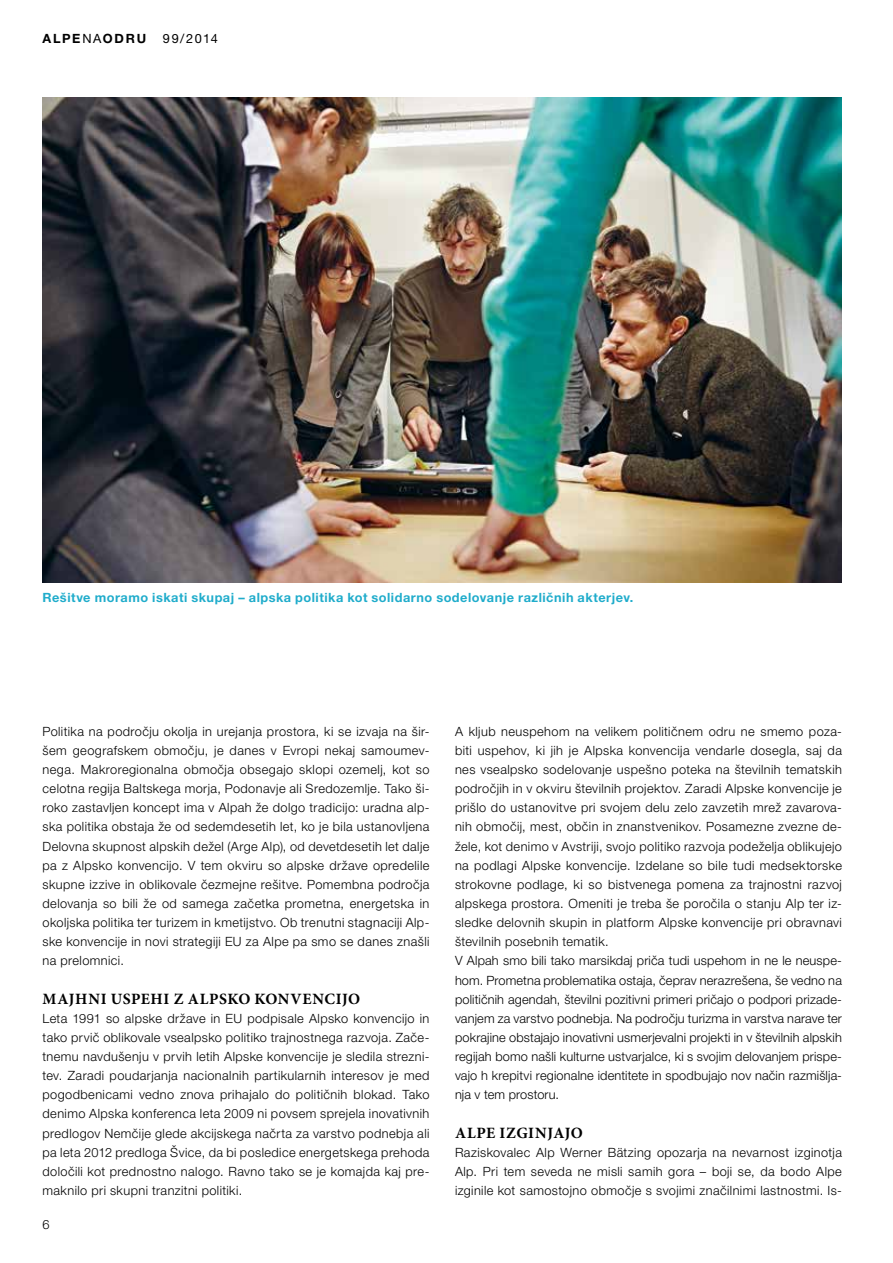
<style>
.page{position:relative;width:893px;height:1263px;background:#fff}
.page>*{position:absolute;margin:0;border:0;box-sizing:border-box;transform-origin:0 0}
.t1{font:700 15.75px "Minion Pro";letter-spacing:.035em;color:#000}
.t2{font:300 12.75px/19.2px "Helvetica Neue LT Pro";letter-spacing:.03em;color:#000;text-align:justify}
.t3{font:700 12.75px "Helvetica Neue LT Pro";letter-spacing:.04em;color:#1faccb}
.t4{font:700 12.75px "Helvetica Neue LT Pro";letter-spacing:.135em;color:#000}
.t5{font:12.75px "Helvetica Neue LT Pro";letter-spacing:.11em;color:#000}
.s1{font-weight:400}
</style>
<div class="page">
<img style="left:43px;top:97px;width:799px;height:486px">
<p class="t4" style="left:43px;top:31px;width:105px">ALPE<span class="s1">NA</span>ODRU</p>
<p class="t5" style="left:163px;top:31px;width:57px">99/2014</p>
<p class="t3" style="left:43px;top:590px;width:592px">Rešitve moramo iskati skupaj – alpska politika kot solidarno sodelovanje različnih akterjev.</p>
<p class="t2" style="left:43px;top:721px;width:388px">Politika na področju okolja in urejanja prostora, ki se izvaja na šir&shy;šem geografskem območju, je danes v Evropi nekaj samoumev&shy;nega. Makroregionalna območja obsegajo sklopi ozemelj, kot so celotna regija Baltskega morja, Podonavje ali Sredozemlje. Tako ši&shy;roko zastavljen koncept ima v Alpah že dolgo tradicijo: uradna alp&shy;ska politika obstaja že od sedemdesetih let, ko je bila ustanovljena Delovna skupnost alpskih dežel (Arge Alp), od devetdesetih let dalje pa z Alpsko konvencijo. V tem okviru so alpske države opredelile skupne izzive in oblikovale čezmejne rešitve. Pomembna področja delovanja so bili že od samega začetka prometna, energetska in okoljska politika ter turizem in kmetijstvo. Ob trenutni stagnaciji Alp&shy;ske konvencije in novi strategiji EU za Alpe pa smo se danes znašli na prelomnici.</p>
<p class="t1" style="left:43px;top:987px;width:319px">MAJHNI USPEHI Z ALPSKO KONVENCIJO</p>
<p class="t2" style="left:43px;top:1008px;width:388px">Leta 1991 so alpske države in EU podpisale Alpsko konvencijo in tako prvič oblikovale vsealpsko politiko trajnostnega razvoja. Zače&shy;tnemu navdušenju v prvih letih Alpske konvencije je sledila strezni&shy;tev. Zaradi poudarjanja nacionalnih partikularnih interesov je med pogodbenicami vedno znova prihajalo do političnih blokad. Tako denimo Alpska konferenca leta 2009 ni povsem sprejela inovativnih predlogov Nemčije glede akcijskega načrta za varstvo podnebja ali pa leta 2012 predloga Švice, da bi posledice energetskega prehoda določili kot prednostno nalogo. Ravno tako se je komajda kaj pre&shy;maknilo pri skupni tranzitni politiki.</p>
<p class="t2" style="left:43px;top:1214px;width:9px">6</p>
<p class="t2" style="left:455px;top:721px;width:388px;text-align:left">A kljub neuspehom na velikem političnem odru ne smemo poza&shy;biti uspehov, ki jih je Alpska konvencija vendarle dosegla, saj da nes vsealpsko sodelovanje uspešno poteka na številnih tematskih področjih in v okviru številnih projektov. Zaradi Alpske konvencije je prišlo do ustanovitve pri svojem delu zelo zavzetih mrež zavarova&shy;nih območij, mest, občin in znanstvenikov. Posamezne zvezne de&shy;žele, kot denimo v Avstriji, svojo politiko razvoja podeželja oblikujejo na podlagi Alpske konvencije. Izdelane so bile tudi medsektorske strokovne podlage, ki so bistvenega pomena za trajnostni razvoj alpskega prostora. Omeniti je treba še poročila o stanju Alp ter iz&shy;sledke delovnih skupin in platform Alpske konvencije pri obravnavi številnih posebnih tematik.<br>V Alpah smo bili tako marsikdaj priča tudi uspehom in ne le neuspe&shy;hom. Prometna problematika ostaja, čeprav nerazrešena, še vedno na političnih agendah, številni pozitivni primeri pričajo o podpori prizade&shy;vanjem za varstvo podnebja. Na področju turizma in varstva narave ter pokrajine obstajajo inovativni usmerjevalni projekti in v številnih alpskih regijah bomo našli kulturne ustvarjalce, ki s svojim delovanjem prispe&shy;vajo h krepitvi regionalne identitete in spodbujajo nov način razmišlja&shy;nja v tem prostoru.</p>
<p class="t1" style="left:455px;top:1121px;width:129px">ALPE IZGINJAJO</p>
<p class="t2" style="left:455px;top:1142px;width:388px">Raziskovalec Alp Werner Bätzing opozarja na nevarnost izginotja Alp. Pri tem seveda ne misli samih gora – boji se, da bodo Alpe izginile kot samostojno območje s svojimi značilnimi lastnostmi. Is-</p>
</div>
